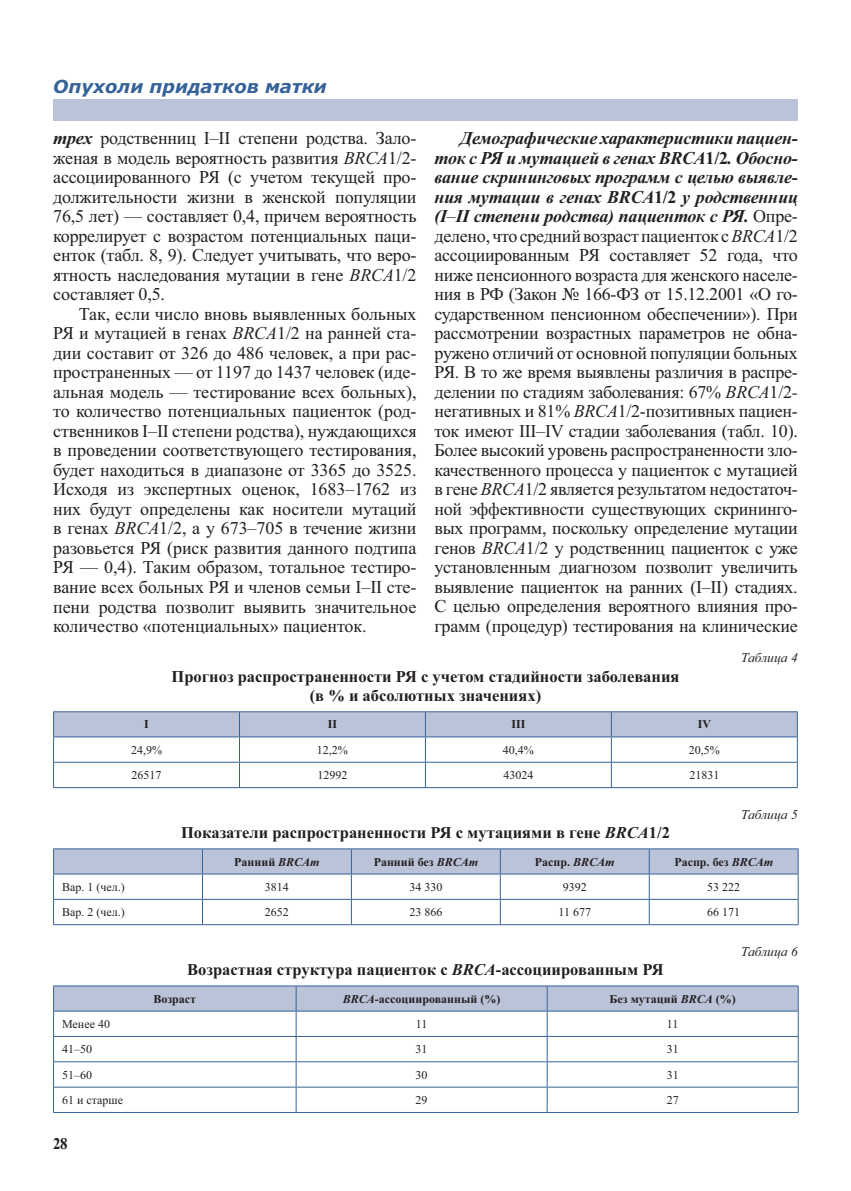
<style>
.page{position:relative;width:851px;height:1191px;background:#fff}
.page>*{position:absolute;margin:0;border:0;box-sizing:border-box;transform-origin:0 0}
.t1{font:18px/19.5px "Times New Roman";letter-spacing:-.01em;color:#231f20;text-align:justify}
.t2{font:italic 700 18px "Verdana";color:#366397}
.t3{font:700 16.5px/19.5px "Times New Roman";color:#231f20;text-align:center}
.t4{font:700 16.5px "Times New Roman";color:#231f20;scale:.9 1}
.t5{font:italic 13.5px "Times New Roman";color:#231f20}
.t6{font:12px "Times New Roman";color:#231f20}
.t7{font:700 12px "Times New Roman";color:#231f20}
.s1{font-weight:700;font-style:italic}
.s2{font-style:italic}
.s3{font-weight:700}
</style>
<div class="page">
<div style="left:53px;top:99px;width:744px;height:21px;background:#bbc3d8"></div>
<hr style="left:53px;top:711px;width:186px;height:1px;background:#366397">
<hr style="left:239px;top:711px;width:186px;height:1px;background:#366397">
<hr style="left:425px;top:711px;width:186px;height:1px;background:#366397">
<hr style="left:611px;top:711px;width:186px;height:1px;background:#366397">
<svg style="left:53px;top:712px;width:744px;height:75px"></svg>
<hr style="left:53px;top:787px;width:744px;height:1px;background:#366397">
<hr style="left:53px;top:848px;width:149px;height:1px;background:#366397">
<hr style="left:202px;top:848px;width:149px;height:1px;background:#366397">
<hr style="left:351px;top:848px;width:149px;height:1px;background:#366397">
<hr style="left:500px;top:848px;width:149px;height:1px;background:#366397">
<hr style="left:649px;top:848px;width:149px;height:1px;background:#366397">
<svg style="left:53px;top:849px;width:745px;height:75px"></svg>
<hr style="left:53px;top:924px;width:745px;height:1px;background:#366397">
<hr style="left:53px;top:985px;width:243px;height:1px;background:#366397">
<hr style="left:296px;top:985px;width:251px;height:1px;background:#366397">
<hr style="left:547px;top:985px;width:251px;height:1px;background:#366397">
<svg style="left:53px;top:986px;width:745px;height:126px"></svg>
<hr style="left:53px;top:1112px;width:745px;height:1px;background:#366397">
<p class="t2" style="left:53px;top:77px;width:275px">Опухоли придатков матки</p>
<p class="t1" style="left:53px;top:130px;width:365px"><span class="s1">трех</span> родственниц I–II степени родства. Зало&shy;женая в модель вероятность развития <span class="s2">BRCA</span>1/2- ассоциированного РЯ (с учетом текущей про&shy;должительности жизни в женской популяции 76,5 лет) — составляет 0,4, причем вероятность коррелирует с возрастом потенциальных паци&shy;енток (табл. 8, 9). Следует учитывать, что веро&shy;ятность наследования мутации в гене <span class="s2">BRCA</span>1/2 составляет 0,5.</p>
<p class="t1" style="left:53px;top:306px;width:365px;text-indent:26px">Так, если число вновь выявленных больных РЯ и мутацией в генах <span class="s2">BRCA</span>1/2 на ранней ста&shy;дии составит от 326 до 486 человек, а при рас&shy;пространенных — от 1197 до 1437 человек (иде&shy;альная модель — тестирование всех больных), то количество потенциальных пациенток (род&shy;ственников I–II степени родства), нуждающихся в проведении соответствующего тестирования, будет находиться в диапазоне от 3365 до 3525.<br>Исходя из экспертных оценок, 1683–1762 из них будут определены как носители мутаций в генах <span class="s2">BRCA</span>1/2, а у 673–705 в течение жизни разовьется РЯ (риск развития данного подтипа РЯ — 0,4). Таким образом, тотальное тестиро&shy;вание всех больных РЯ и членов семьи I–II сте&shy;пени родства позволит выявить значительное количество «потенциальных» пациенток.</p>
<p class="t1" style="left:434px;top:130px;width:365px;text-indent:26px"><span class="s1">Демографические характеристики пациен&shy;ток с РЯ и мутацией в генах BRCA</span><span class="s3">1/2</span><span class="s1">. Обосно&shy;вание скрининговых программ с целью выявле&shy;ния мутации в генах BRCA</span><span class="s3">1/2</span> <span class="s1">у родственниц (I</span>–<span class="s1">II степени родства) пациенток с РЯ.</span> Опре&shy;делено, что средний возраст пациенток с <span class="s2">BRCA</span>1/2 ассоциированным РЯ составляет 52 года, что ниже пенсионного возраста для женского населе&shy;ния в РФ (Закон № 166-ФЗ от 15.12.2001 «О го&shy;сударственном пенсионном обеспечении»). При рассмотрении возрастных параметров не обна&shy;ружено отличий от основной популяции больных РЯ. В то же время выявлены различия в распре&shy;делении по стадиям заболевания: 67% <span class="s2">BRCA</span>1/2<span class="s2">- </span>негативных и 81% <span class="s2">BRCA</span>1/2-позитивных пациен&shy;ток имеют III–IV стадии заболевания (табл. 10).<br>Более высокий уровень распространенности зло&shy;качественного процесса у пациенток с мутацией в гене <span class="s2">BRCA</span>1/2 является результатом недостаточ&shy;ной эффективности существующих скрининго&shy;вых программ, поскольку определение мутации генов <span class="s2">BRCA</span>1/2 у родственниц пациенток с уже установленным диагнозом позволит увеличить выявление пациенток на ранних (I–II) стадиях.<br>С целью определения вероятного влияния про&shy;грамм (процедур) тестирования на клинические</p>
<p class="t5" style="left:741px;top:652px;width:58px">Таблица 4</p>
<p class="t3" style="left:171px;top:668px;width:509px">Прогноз распространенности РЯ с учетом стадийности заболевания (в % и абсолютных значениях)</p>
<p class="t7" style="left:144px;top:720px;width:6px">I</p>
<p class="t7" style="left:328px;top:720px;width:11px">II</p>
<p class="t7" style="left:511px;top:720px;width:16px">III</p>
<p class="t7" style="left:697px;top:720px;width:15px">IV</p>
<p class="t6" style="left:131px;top:745px;width:32px">24,9%</p>
<p class="t6" style="left:317px;top:745px;width:32px">12,2%</p>
<p class="t6" style="left:503px;top:745px;width:32px">40,4%</p>
<p class="t6" style="left:688px;top:745px;width:32px">20,5%</p>
<p class="t6" style="left:131px;top:770px;width:31px">26517</p>
<p class="t6" style="left:317px;top:770px;width:31px">12992</p>
<p class="t6" style="left:503px;top:770px;width:31px">43024</p>
<p class="t6" style="left:689px;top:770px;width:31px">21831</p>
<p class="t5" style="left:741px;top:809px;width:58px">Таблица 5</p>
<p class="t3" style="left:181px;top:825px;width:490px">Показатели распространенности РЯ с мутациями в гене <span class="s2">BRCA</span>1/2</p>
<p class="t7" style="left:234px;top:857px;width:87px">Ранний <span class="s2">BRCAm</span></p>
<p class="t7" style="left:373px;top:857px;width:106px">Ранний без <span class="s2">BRCAm</span></p>
<p class="t7" style="left:535px;top:857px;width:81px">Распр. <span class="s2">BRCAm</span></p>
<p class="t7" style="left:674px;top:857px;width:100px">Распр. без <span class="s2">BRCAm</span></p>
<p class="t6" style="left:62px;top:882px;width:64px">Вар. 1 (чел.)</p>
<p class="t6" style="left:265px;top:882px;width:25px">3814</p>
<p class="t6" style="left:409px;top:882px;width:34px">34 330</p>
<p class="t6" style="left:562px;top:882px;width:25px">9392</p>
<p class="t6" style="left:707px;top:882px;width:34px">53 222</p>
<p class="t6" style="left:62px;top:908px;width:64px">Вар. 2 (чел.)</p>
<p class="t6" style="left:265px;top:908px;width:25px">2652</p>
<p class="t6" style="left:409px;top:908px;width:34px">23 866</p>
<p class="t6" style="left:558px;top:908px;width:34px">11 677</p>
<p class="t6" style="left:707px;top:908px;width:34px">66 171</p>
<p class="t5" style="left:741px;top:946px;width:58px">Таблица 6</p>
<p class="t3" style="left:187px;top:962px;width:478px">Возрастная структура пациенток с <span class="s2">BRCA</span>-ассоциированным РЯ</p>
<p class="t7" style="left:153px;top:994px;width:44px">Возраст</p>
<p class="t7" style="left:343px;top:994px;width:159px"><span class="s2">BRCA</span>-ассоциированный (%)</p>
<p class="t7" style="left:609px;top:994px;width:128px">Без мутаций <span class="s2">BRCA</span> (%)</p>
<p class="t6" style="left:62px;top:1019px;width:49px">Менее 40</p>
<p class="t6" style="left:416px;top:1019px;width:13px">11</p>
<p class="t6" style="left:666px;top:1019px;width:13px">11</p>
<p class="t6" style="left:62px;top:1045px;width:31px">41–50</p>
<p class="t6" style="left:415px;top:1045px;width:13px">31</p>
<p class="t6" style="left:666px;top:1045px;width:13px">31</p>
<p class="t6" style="left:62px;top:1070px;width:31px">51–60</p>
<p class="t6" style="left:415px;top:1070px;width:13px">30</p>
<p class="t6" style="left:666px;top:1070px;width:13px">31</p>
<p class="t6" style="left:62px;top:1095px;width:63px">61 и старше</p>
<p class="t6" style="left:415px;top:1095px;width:13px">29</p>
<p class="t6" style="left:666px;top:1095px;width:13px">27</p>
<p class="t4" style="left:53px;top:1137px;width:18px">28</p>
</div>
